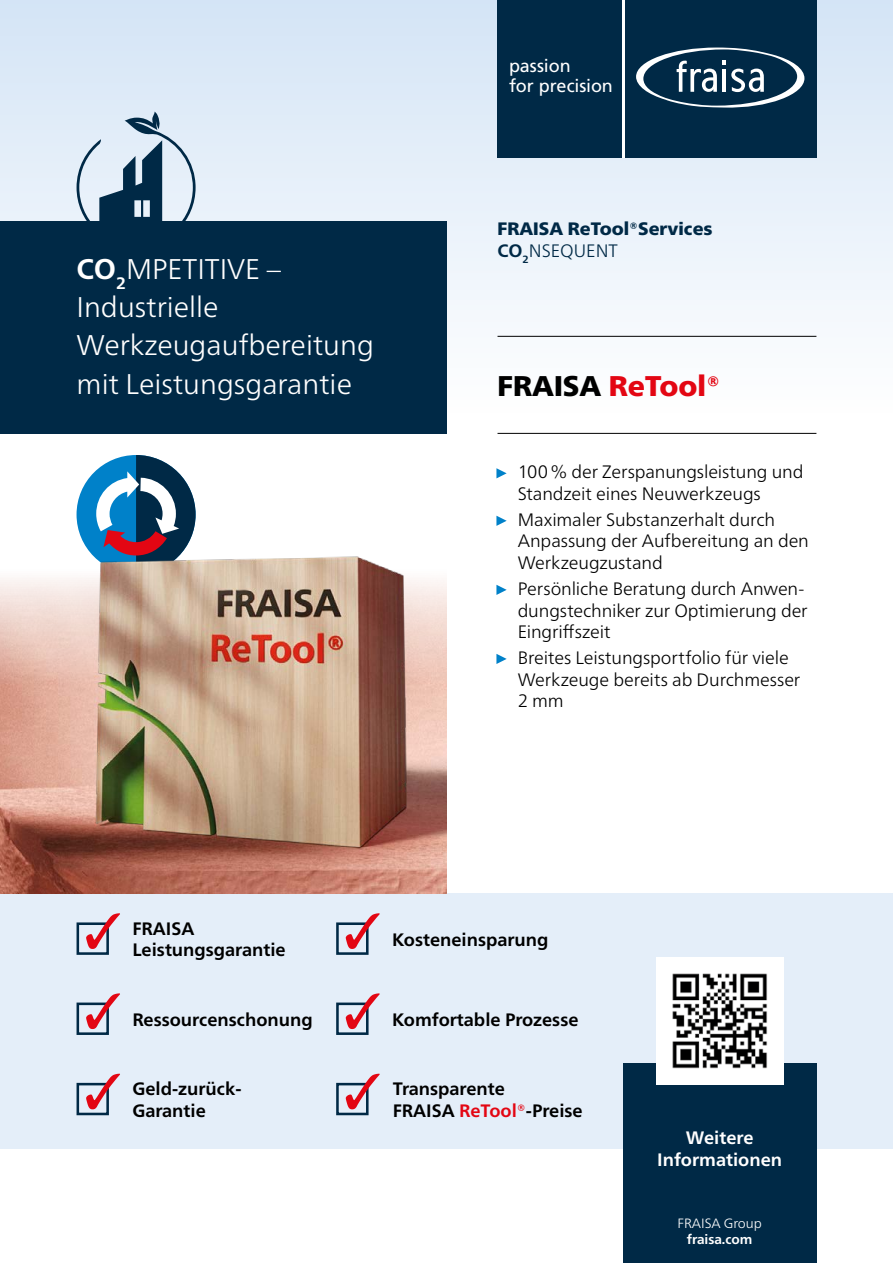
<style>
.page{position:relative;width:893px;height:1263px;background:#fff}
.page>*{position:absolute;margin:0;border:0;box-sizing:border-box;transform-origin:0 0}
.t1{font:300 28.5px/38.2px "Frutiger Neue LT Pro";color:#fff}
.t2{font:900 28.5px "Frutiger Neue LT Pro";color:#e30613}
.t3{font:300 18px/21.6px "Frutiger Neue LT Pro";letter-spacing:-.01em;color:#000}
.t4{font:700 18px/21.6px "Frutiger Neue LT Pro";color:#000}
.t5{font:900 18px/21.6px "Frutiger Neue LT Pro";color:#002946}
.t6{font:700 18px/21.6px "Frutiger Neue LT Pro";color:#fff;text-align:center}
.t7{font:18px "Frutiger LT Std";letter-spacing:-.005em;color:#fff}
.t8{font:300 13.5px "Frutiger Neue LT Pro";letter-spacing:-.005em;color:#fff}
.t9{font:700 13.5px "Frutiger Neue LT Pro";letter-spacing:-.005em;color:#fff}
.s1{font-weight:700}
.s2{font-weight:300}
.s3{color:#000}
.s4{color:#e30613}
</style>
<div class="page">
<div style="left:0;top:0;width:893px;height:413px;background:linear-gradient(to bottom,#d3e4f5,#fdfdfe)"></div>
<div style="left:0;top:221px;width:446px;height:213px;background:#002946"></div>
<div style="left:497px;top:0;width:128px;height:157px;background:#002946"></div>
<hr style="left:623px;top:0;width:2px;height:157px;background:#fff">
<div style="left:625px;top:0;width:191px;height:157px;background:#002946"></div>
<svg style="left:636px;top:48px;width:168px;height:60px"></svg>
<svg style="left:77px;top:112px;width:119px;height:109px;background:#a2b5c5"></svg>
<div style="left:0;top:893px;width:893px;height:255px;background:#e4eef9"></div>
<div style="left:623px;top:1063px;width:193px;height:200px;background:#002946"></div>
<img style="left:0;top:455px;width:446px;height:438px">
<div style="left:656px;top:957px;width:127px;height:127px;background:#fff"></div>
<div style="left:336px;top:922px;width:33px;height:33px;border:3px solid #002946"></div>
<svg style="left:346px;top:913px;width:34px;height:36px"></svg>
<div style="left:336px;top:1002px;width:33px;height:33px;border:3px solid #002946"></div>
<svg style="left:346px;top:993px;width:34px;height:36px"></svg>
<div style="left:336px;top:1083px;width:33px;height:32px;border:3px solid #002946"></div>
<svg style="left:346px;top:1073px;width:34px;height:36px"></svg>
<div style="left:77px;top:922px;width:32px;height:33px;border:3px solid #002946"></div>
<svg style="left:86px;top:913px;width:34px;height:36px"></svg>
<div style="left:77px;top:1002px;width:32px;height:33px;border:3px solid #002946"></div>
<svg style="left:86px;top:993px;width:34px;height:36px"></svg>
<div style="left:77px;top:1083px;width:32px;height:32px;border:3px solid #002946"></div>
<svg style="left:86px;top:1073px;width:34px;height:36px"></svg>
<hr style="left:497px;top:336px;width:319px;height:1px;background:#000">
<hr style="left:497px;top:433px;width:319px;height:1px;background:#000">
<svg style="left:496px;top:468px;width:11px;height:10px"></svg>
<svg style="left:496px;top:516px;width:11px;height:10px"></svg>
<svg style="left:496px;top:585px;width:11px;height:10px"></svg>
<svg style="left:496px;top:654px;width:11px;height:10px"></svg>
<img style="left:672px;top:973px;width:96px;height:96px">
<h1 class="t1" style="left:77px;top:250px;width:299px"><span class="s1">CO</span><sub>2</sub>MPETITIVE –<br>Industrielle<br>Werkzeugaufbereitung mit Leistungsgarantie</h1>
<p class="t7" style="left:509px;top:56px;width:63px">passion</p>
<p class="t7" style="left:509px;top:62px;width:105px">for precision</p>
<p class="t5" style="left:497px;top:218px;width:217px">FRAISA ReTool®Services<br><span class="s1">CO</span><sub>2</sub><span class="s2">NSEQUENT</span></p>
<h1 class="t2" style="left:497px;top:369px;width:224px"><span class="s3">FRAISA</span> ReTool®</h1>
<p class="t3" style="left:518px;top:461px;width:287px">100% der Zerspanungsleistung und<br>Standzeit eines Neuwerkzeugs</p>
<p class="t3" style="left:518px;top:509px;width:293px">Maximaler Substanzerhalt durch<br>Anpassung der Aufbereitung an den<br>Werkzeugzustand</p>
<p class="t3" style="left:518px;top:578px;width:291px">Persönliche Beratung durch Anwen&shy;dungstechniker zur Optimierung der<br>Eingriffszeit</p>
<p class="t3" style="left:518px;top:647px;width:284px">Breites Leistungsportfolio für viele<br>Werkzeuge bereits ab Durchmesser<br>2 mm</p>
<p class="t4" style="left:132px;top:918px;width:155px">FRAISA<br>Leistungsgarantie</p>
<p class="t4" style="left:392px;top:928px;width:158px">Kosteneinsparung</p>
<p class="t4" style="left:132px;top:1008px;width:182px">Ressourcenschonung</p>
<p class="t4" style="left:392px;top:1008px;width:188px">Komfortable Prozesse</p>
<p class="t4" style="left:132px;top:1078px;width:111px">Geld-zurück-<br>Garantie</p>
<p class="t4" style="left:393px;top:1078px;width:191px">Transparente<br>FRAISA <span class="s4">ReTool®</span>-Preise</p>
<p class="t6" style="left:657px;top:1127px;width:126px">Weitere<br>Informationen</p>
<p class="t8" style="left:677px;top:1215px;width:86px">FRAISA Group</p>
<p class="t9" style="left:687px;top:1231px;width:67px">fraisa.com</p>
</div>
